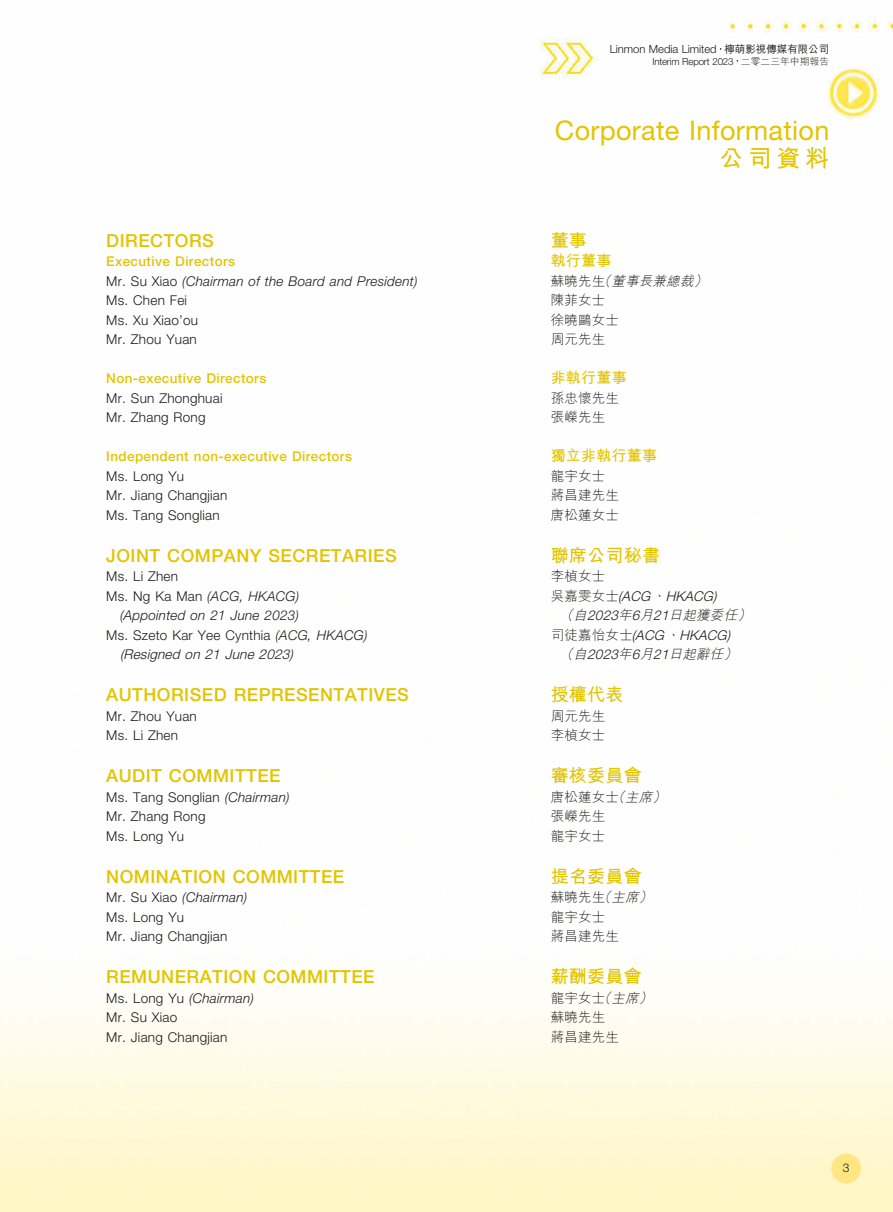
<style>
.page{position:relative;width:893px;height:1212px;background:#fff}
.page>*{position:absolute;margin:0;border:0;box-sizing:border-box;transform-origin:0 0}
.t1{font:27px "Helvetica Neue LT Std";letter-spacing:.01em;color:#e3c400}
.t2{font:700 24px "M Hei HK";color:#e3c400}
.t3{font:500 18px "Helvetica Neue LT Std";letter-spacing:.025em;color:#e3c400}
.t4{font:700 18px "M Hei HK";letter-spacing:.015em;color:#e3c400}
.t5{font:700 15px "M Hei HK";letter-spacing:.015em;color:#e3c400}
.t6{font:300 13.5px/19.5px "Helvetica Neue LT Std";letter-spacing:.015em;color:#1c1c1b}
.t7{font:300 13.5px/19.5px "M Hei HK";letter-spacing:.015em;color:#1c1c1b}
.t8{font:500 13.5px "Helvetica Neue LT Std";letter-spacing:.025em;color:#e3c400}
.t9{font:italic 300 13.5px "Helvetica Neue LT Std";color:#1c1c1b}
.t10{font:italic 300 13.5px "Helvetica Neue LT Std";letter-spacing:.015em;color:#1c1c1b}
.t11{font:italic 300 13.5px "M Hei HK";color:#1c1c1b}
.t12{font:300 12px "Helvetica Neue LT Std";color:#1c1c1b}
.t13{font:300 11.25px "Helvetica Neue LT Std";color:#1c1c1b}
.t14{font:300 9.75px "Helvetica Neue LT Std";letter-spacing:-.025em;color:#1c1c1b}
.s1{font-weight:500;color:#e3c400}
.s2{font-style:italic}
.s3{font-style:normal}
.s4{font-family:"M Hei HK";font-weight:500;font-size:10.5px}
.s5{font-family:"M Hei HK"}
.s6{font-family:"M Hei HK";font-style:normal}
.s7{font-family:"Helvetica Neue LT Std"}
</style>
<div class="page">
<img style="left:0;top:21px;width:893px;height:1191px">
<div style="left:831px;top:1154px;width:30px;height:29px;background:#fee682;border-radius:50%"></div>
<h3 class="t3" style="left:106px;top:230px;width:109px">DIRECTORS</h3>
<p class="t6" style="left:106px;top:251px;width:313px"><span class="s1">Executive Directors<br></span>Mr. Su Xiao <span class="s2">(Chairman of the Board and President)<br></span>Ms. Chen Fei<br>Ms. Xu Xiao’ou<br>Mr. Zhou Yuan</p>
<p class="t8" style="left:106px;top:370px;width:162px">Non-executive Directors</p>
<p class="t6" style="left:106px;top:388px;width:118px">Mr. Sun Zhonghuai<br>Mr. Zhang Rong</p>
<p class="t8" style="left:106px;top:448px;width:247px">Independent non-executive Directors</p>
<p class="t6" style="left:106px;top:466px;width:123px">Ms. Long Yu<br>Mr. Jiang Changjian<br>Ms. Tang Songlian</p>
<h3 class="t3" style="left:106px;top:545px;width:292px">JOINT COMPANY SECRETARIES</h3>
<p class="t6" style="left:106px;top:566px;width:73px">Ms. Li Zhen</p>
<p class="t10" style="left:106px;top:588px;width:194px"><span class="s3">Ms. Ng Ka Man</span> (ACG, HKACG)</p>
<p class="t10" style="left:120px;top:607px;width:180px">(Appointed on 21 June 2023)</p>
<p class="t6" style="left:106px;top:625px;width:263px">Ms. Szeto Kar Yee Cynthia <span class="s2">(ACG, HKACG)</span></p>
<p class="t9" style="left:120px;top:646px;width:174px">(Resigned on 21 June 2023)</p>
<h3 class="t3" style="left:106px;top:684px;width:304px">AUTHORISED REPRESENTATIVES</h3>
<p class="t6" style="left:106px;top:706px;width:92px">Mr. Zhou Yuan<br>Ms. Li Zhen</p>
<h3 class="t3" style="left:106px;top:765px;width:176px">AUDIT COMMITTEE</h3>
<p class="t6" style="left:106px;top:787px;width:185px">Ms. Tang Songlian <span class="s2">(Chairman)<br></span>Mr. Zhang Rong<br>Ms. Long Yu</p>
<h3 class="t3" style="left:106px;top:866px;width:239px">NOMINATION COMMITTEE</h3>
<p class="t6" style="left:106px;top:887px;width:143px">Mr. Su Xiao <span class="s2">(Chairman)<br></span>Ms. Long Yu<br>Mr. Jiang Changjian</p>
<h3 class="t3" style="left:106px;top:966px;width:270px">REMUNERATION COMMITTEE</h3>
<p class="t6" style="left:106px;top:988px;width:149px">Ms. Long Yu <span class="s2">(Chairman)<br></span>Mr. Su Xiao<br>Mr. Jiang Changjian</p>
<p class="t13" style="left:610px;top:42px;width:221px">Linmon Media Limited <span class="s4">檸萌影視傳媒有限公司</span></p>
<p class="t14" style="left:652px;top:55px;width:178px">Interim Report 2023 <span class="s5">二零二三年中期報告</span></p>
<h1 class="t1" style="left:555px;top:115px;width:276px">Corporate Information</h1>
<h2 class="t2" style="left:719px;top:141px;width:112px">公司資料</h2>
<h3 class="t4" style="left:551px;top:227px;width:38px">董事</h3>
<p class="t5" style="left:551px;top:250px;width:62px">執行董事</p>
<p class="t7" style="left:551px;top:270px;width:162px">蘇曉先生<span class="s2">（董事長兼總裁）</span>陳菲女士<br>徐曉鷗女士<br>周元先生</p>
<p class="t5" style="left:551px;top:367px;width:78px">非執行董事</p>
<p class="t7" style="left:551px;top:387px;width:70px">孫忠懷先生張嶸先生</p>
<p class="t5" style="left:551px;top:445px;width:108px">獨立非執行董事</p>
<p class="t7" style="left:551px;top:465px;width:70px">龍宇女士蔣昌建先生唐松蓮女士</p>
<h3 class="t4" style="left:551px;top:542px;width:111px">聯席公司秘書</h3>
<p class="t7" style="left:551px;top:566px;width:56px">李楨女士</p>
<p class="t9" style="left:551px;top:588px;width:167px"><span class="s6">吳嘉雯女士</span>(ACG<span class="s5">、</span>HKACG)</p>
<p class="t11" style="left:560px;top:606px;width:197px">（自<span class="s7">2023</span>年<span class="s7">6</span>月<span class="s7">21</span>日起獲委任）</p>
<p class="t9" style="left:551px;top:627px;width:181px"><span class="s6">司徒嘉怡女士</span>(ACG<span class="s5">、</span>HKACG)</p>
<p class="t11" style="left:560px;top:645px;width:183px">（自<span class="s7">2023</span>年<span class="s7">6</span>月<span class="s7">21</span>日起辭任）</p>
<h3 class="t4" style="left:551px;top:682px;width:74px">授權代表</h3>
<p class="t7" style="left:551px;top:705px;width:56px">周元先生李楨女士</p>
<h3 class="t4" style="left:551px;top:763px;width:93px">審核委員會</h3>
<p class="t7" style="left:551px;top:786px;width:121px">唐松蓮女士<span class="s2">（主席）</span>張嶸先生<br>龍宇女士</p>
<h3 class="t4" style="left:551px;top:863px;width:93px">提名委員會</h3>
<p class="t7" style="left:551px;top:887px;width:107px">蘇曉先生<span class="s2">（主席）</span>龍宇女士<br>蔣昌建先生</p>
<h3 class="t4" style="left:551px;top:964px;width:93px">薪酬委員會</h3>
<p class="t7" style="left:551px;top:987px;width:107px">龍宇女士<span class="s2">（主席）</span>蘇曉先生<br>蔣昌建先生</p>
<p class="t12" style="left:843px;top:1160px;width:8px">3</p>
</div>
